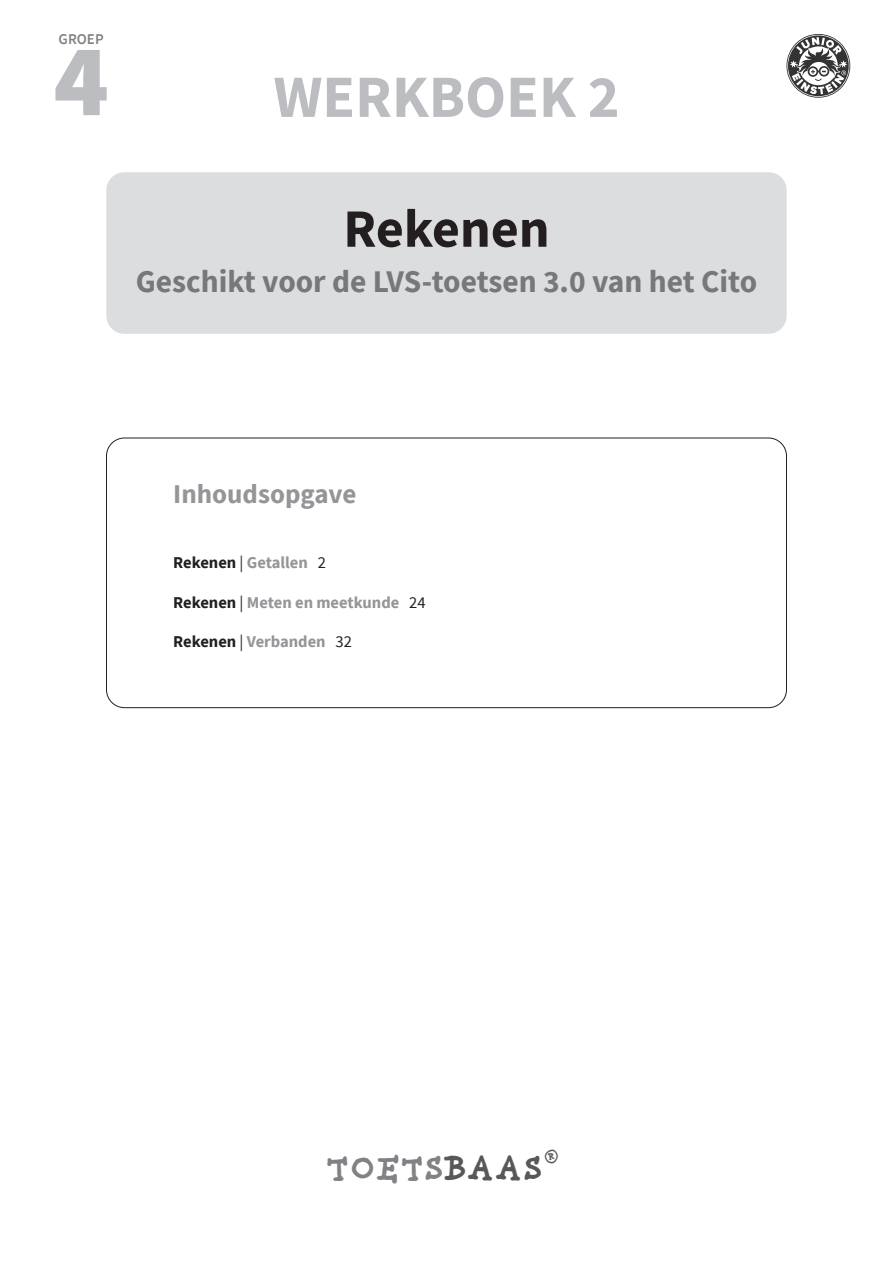
<style>
.page{position:relative;width:893px;height:1263px;background:#fff}
.page>*{position:absolute;margin:0;border:0;box-sizing:border-box;transform-origin:0 0}
.t1{font:900 102.75px "Source Sans Pro";color:#bcbdc0}
.t2{font:700 60px "Source Sans Pro";color:#bcbdc0}
.t3{font:700 54px "Source Sans Pro";color:#231f20}
.t4{font:700 37.5px "Providence Pro";color:#808285}
.t5{font:700 31.5px "Source Sans Pro";color:#76787b}
.t6{font:700 27px "Source Sans Pro";color:#939598}
.tussenkop{font:700 16.5px "Source Sans Pro";color:#939598}
.t7{font:600 15px "Source Sans Pro";color:#808285}
.s1{color:#231f20}
.s2{font-weight:400;color:#231f20}
.s3{color:#57585a}
</style>
<div class="page">
<svg style="left:786px;top:34px;width:64px;height:64px"></svg>
<div style="left:106px;top:172px;width:681px;height:162px;background:#dcdddf;border-radius:18px"></div>
<p class="t7" style="left:59px;top:29px;width:47px">GROEP</p>
<p class="t1" style="left:53px;top:10px;width:57px">4</p>
<p class="t2" style="left:273px;top:56px;width:348px">WERKBOEK 2</p>
<p class="t3" style="left:343px;top:192px;width:208px">Rekenen</p>
<p class="t5" style="left:136px;top:260px;width:623px">Geschikt voor de LVS-toetsen 3.0 van het Cito</p>
<p class="t6" style="left:173px;top:476px;width:185px">Inhoudsopgave</p>
<p class="tussenkop" style="left:173px;top:551px;width:154px"><span class="s1">Rekenen</span> <span class="s2">|</span> Getallen <span class="s2">2</span></p>
<p class="tussenkop" style="left:173px;top:591px;width:254px"><span class="s1">Rekenen</span> <span class="s2">|</span> Meten en meetkunde <span class="s2">24</span></p>
<p class="tussenkop" style="left:173px;top:630px;width:180px"><span class="s1">Rekenen</span> <span class="s2">|</span> Verbanden <span class="s2">32</span></p>
<p class="t4" style="left:326px;top:1146px;width:236px">TOETS<span class="s3">BAAS</span><sup>®</sup></p>
</div>
